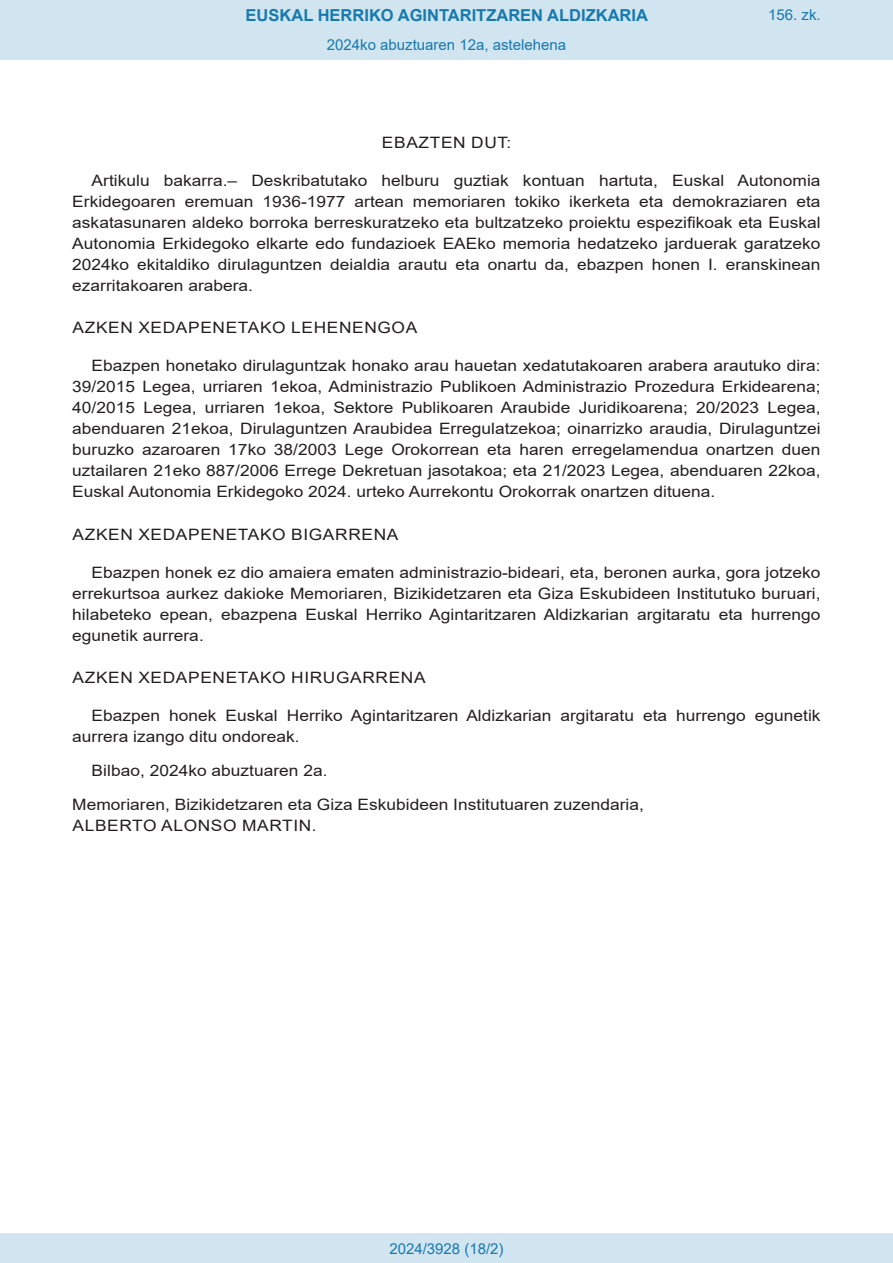
<style>
.page{position:relative;width:893px;height:1263px;background:#fff}
.page>*{position:absolute;margin:0;border:0;box-sizing:border-box;transform-origin:0 0}
.t1{font:700 16.5px "Arial";color:#1879ad}
.BOPVDetalle{font:15.6px/21px "Arial";color:#231f20;text-align:justify;scale:1.11 1}
.BOPVDisposicion{font:15.6px "Arial";letter-spacing:.035em;color:#231f20;scale:1.11 1}
.BOPVFirmaPuesto{font:15.6px "Arial";color:#231f20;scale:1.11 1}
.BOPVFirmaLugFec{font:15.6px "Arial";color:#231f20;scale:1.11 1}
.BOPVFirmaNombre{font:15.6px "Arial";letter-spacing:.035em;color:#231f20;scale:1.11 1}
.BOPVClave{font:15.6px "Arial";letter-spacing:.035em;color:#231f20;scale:1.11 1}
.Paginacion_Centro{font:15px "Arial";color:#1879ad}
</style>
<div class="page">
<div style="left:0;top:0;width:893px;height:60px;background:#d0e5f0"></div>
<div style="left:0;top:1233px;width:893px;height:30px;background:#d0e5f0"></div>
<p class="t1" style="left:246px;top:3px;width:404px">EUSKAL HERRIKO AGINTARITZAREN ALDIZKARIA</p>
<p class="Paginacion_Centro" style="left:327px;top:35px;width:241px">2024ko abuztuaren 12a, astelehena</p>
<p class="Paginacion_Centro" style="left:768px;top:5px;width:54px">156. zk.</p>
<p class="BOPVClave" style="left:382px;top:132px;width:118px">EBAZTEN DUT:</p>
<p class="BOPVDetalle" style="left:72px;top:170px;width:676px;text-indent:19px">Artikulu bakarra.– Deskribatutako helburu guztiak kontuan hartuta, Euskal Autonomia Erkidegoaren eremuan 1936-1977 artean memoriaren tokiko ikerketa eta demokraziaren eta askatasunaren aldeko borroka berreskuratzeko eta bultzatzeko proiektu espezifikoak eta Euskal Autonomia Erkidegoko elkarte edo fundazioek EAEko memoria hedatzeko jarduerak garatzeko 2024ko ekitaldiko dirulaguntzen deialdia arautu eta onartu da, ebazpen honen I. eranskinean ezarritakoaren arabera.</p>
<p class="BOPVDisposicion" style="left:73px;top:317px;width:312px">AZKEN XEDAPENETAKO LEHENENGOA</p>
<p class="BOPVDetalle" style="left:72px;top:355px;width:676px;text-indent:19px">Ebazpen honetako dirulaguntzak honako arau hauetan xedatutakoaren arabera arautuko dira:<br>39/2015 Legea, urriaren 1ekoa, Administrazio Publikoen Administrazio Prozedura Erkidearena; 40/2015 Legea, urriaren 1ekoa, Sektore Publikoaren Araubide Juridikoarena; 20/2023 Legea, abenduaren 21ekoa, Dirulaguntzen Araubidea Erregulatzekoa; oinarrizko araudia, Dirulaguntzei buruzko azaroaren 17ko 38/2003 Lege Orokorrean eta haren erregelamendua onartzen duen uztailaren 21eko 887/2006 Errege Dekretuan jasotakoa; eta 21/2023 Legea, abenduaren 22koa, Euskal Autonomia Erkidegoko 2024. urteko Aurrekontu Orokorrak onartzen dituena.</p>
<p class="BOPVDisposicion" style="left:73px;top:523px;width:295px">AZKEN XEDAPENETAKO BIGARRENA</p>
<p class="BOPVDetalle" style="left:72px;top:562px;width:676px;text-indent:19px">Ebazpen honek ez dio amaiera ematen administrazio-bideari, eta, beronen aurka, gora jotzeko errekurtsoa aurkez dakioke Memoriaren, Bizikidetzaren eta Giza Eskubideen Institutuko buruari, hilabeteko epean, ebazpena Euskal Herriko Agintaritzaren Aldizkarian argitaratu eta hurrengo egunetik aurrera.</p>
<p class="BOPVDisposicion" style="left:73px;top:667px;width:320px">AZKEN XEDAPENETAKO HIRUGARRENA</p>
<p class="BOPVDetalle" style="left:72px;top:705px;width:676px;text-indent:19px">Ebazpen honek Euskal Herriko Agintaritzaren Aldizkarian argitaratu eta hurrengo egunetik aurrera izango ditu ondoreak.</p>
<p class="BOPVFirmaLugFec" style="left:92px;top:759px;width:214px">Bilbao, 2024ko abuztuaren 2a.</p>
<p class="BOPVFirmaPuesto" style="left:72px;top:793px;width:516px">Memoriaren, Bizikidetzaren eta Giza Eskubideen Institutuaren zuzendaria,</p>
<p class="BOPVFirmaNombre" style="left:73px;top:814px;width:221px">ALBERTO ALONSO MARTIN.</p>
<p class="Paginacion_Centro" style="left:389px;top:1238px;width:116px">2024/3928 (18/2)</p>
</div>
